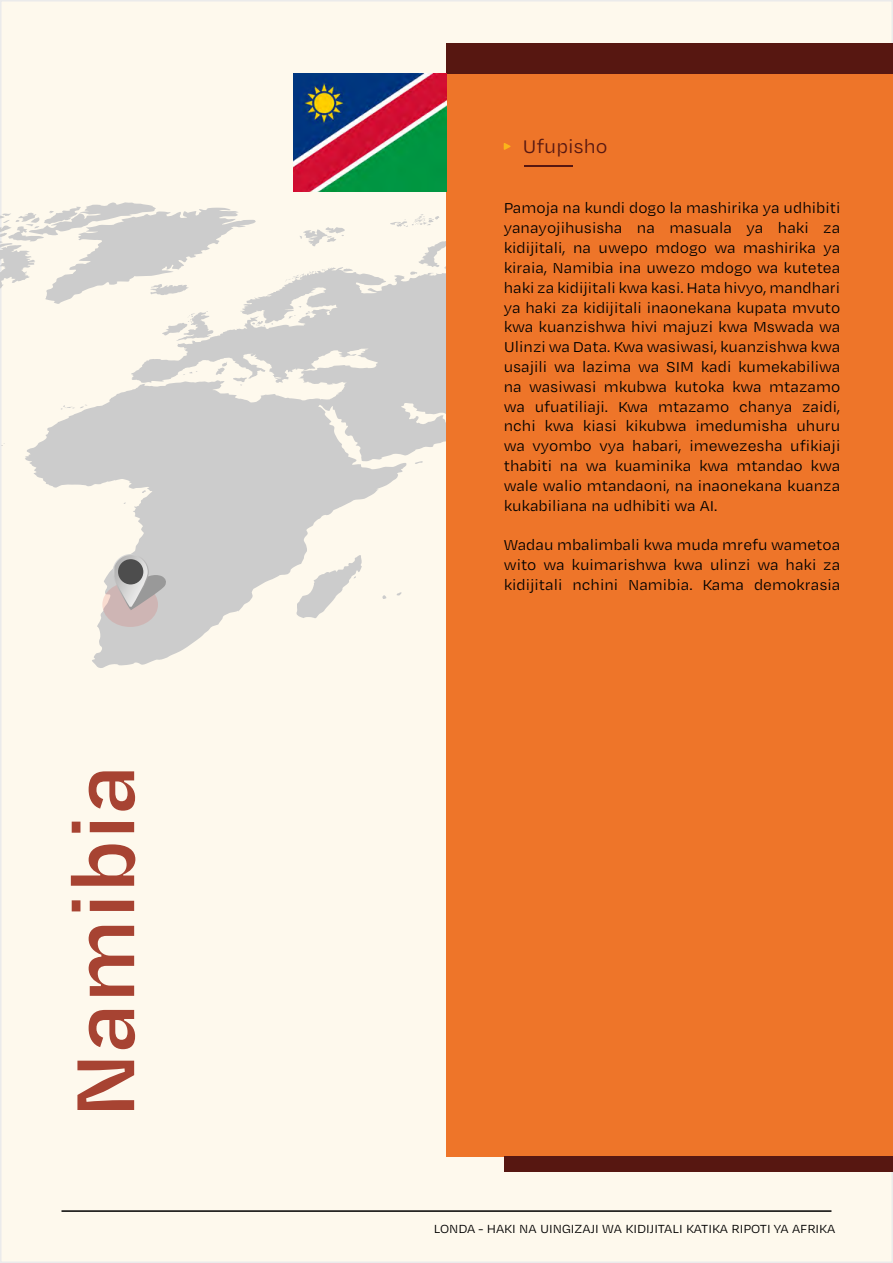
<style>
.page{position:relative;width:893px;height:1263px;background:#fff}
.page>*{position:absolute;margin:0;border:0;box-sizing:border-box;transform-origin:0 0}
.t1{font:600 94.5px "Degular Text";color:#a74332}
.t2{font:21px "Degular Text";color:#571812}
.t3{font:16.5px/19.8px "Degular Text";color:#000;text-align:justify}
.t4{font:13.5px "Degular Text";color:#000}
</style>
<div class="page">
<div style="left:1px;top:1px;width:891px;height:1261px;background:#fef9ed"></div>
<hr style="left:62px;top:1210px;width:769px;height:2px;background:#000">
<svg style="left:0;top:202px;width:446px;height:654px"></svg>
<div style="left:446px;top:43px;width:447px;height:1113px;background:#ee7529"></div>
<div style="left:446px;top:43px;width:447px;height:30px;background:#571711"></div>
<div style="left:504px;top:1156px;width:389px;height:15px;background:#571711"></div>
<hr style="left:524px;top:165px;width:49px;height:1px;background:#571711">
<svg style="left:504px;top:143px;width:7px;height:7px"></svg>
<img style="left:294px;top:73px;width:152px;height:119px">
<svg style="left:102px;top:582px;width:56px;height:45px"></svg>
<svg style="left:113px;top:554px;width:36px;height:55px"></svg>
<svg style="left:114px;top:555px;width:53px;height:55px;background:#c3bebd"></svg>
<div style="left:118px;top:559px;width:25px;height:25px;background:#4d4d4d;border-radius:50%"></div>
<h1 class="t1" style="left:42px;top:1118px;width:355px;rotate:-90deg">Namibia</h1>
<p class="t2" style="left:522px;top:133px;width:87px">Ufupisho</p>
<p class="t3" style="left:504px;top:198px;width:338px">Pamoja na kundi dogo la mashirika ya udhibiti yanayojihusisha na masuala ya haki za kidijitali, na uwepo mdogo wa mashirika ya kiraia, Namibia ina uwezo mdogo wa kutetea haki za kidijitali kwa kasi. Hata hivyo, mandhari ya haki za kidijitali inaonekana kupata mvuto kwa kuanzishwa hivi majuzi kwa Mswada wa Ulinzi wa Data. Kwa wasiwasi, kuanzishwa kwa usajili wa lazima wa SIM kadi kumekabiliwa na wasiwasi mkubwa kutoka kwa mtazamo wa ufuatiliaji. Kwa mtazamo chanya zaidi, nchi kwa kiasi kikubwa imedumisha uhuru wa vyombo vya habari, imewezesha ufikiaji thabiti na wa kuaminika kwa mtandao kwa wale walio mtandaoni, na inaonekana kuanza kukabiliana na udhibiti wa AI.</p>
<p class="t3" style="left:504px;top:534px;width:338px">Wadau mbalimbali kwa muda mrefu wametoa wito wa kuimarishwa kwa ulinzi wa haki za kidijitali nchini Namibia. Kama demokrasia</p>
<p class="t4" style="left:434px;top:1220px;width:403px">LONDA - HAKI NA UINGIZAJI WA KIDIJITALI KATIKA RIPOTI YA AFRIKA</p>
</div>
